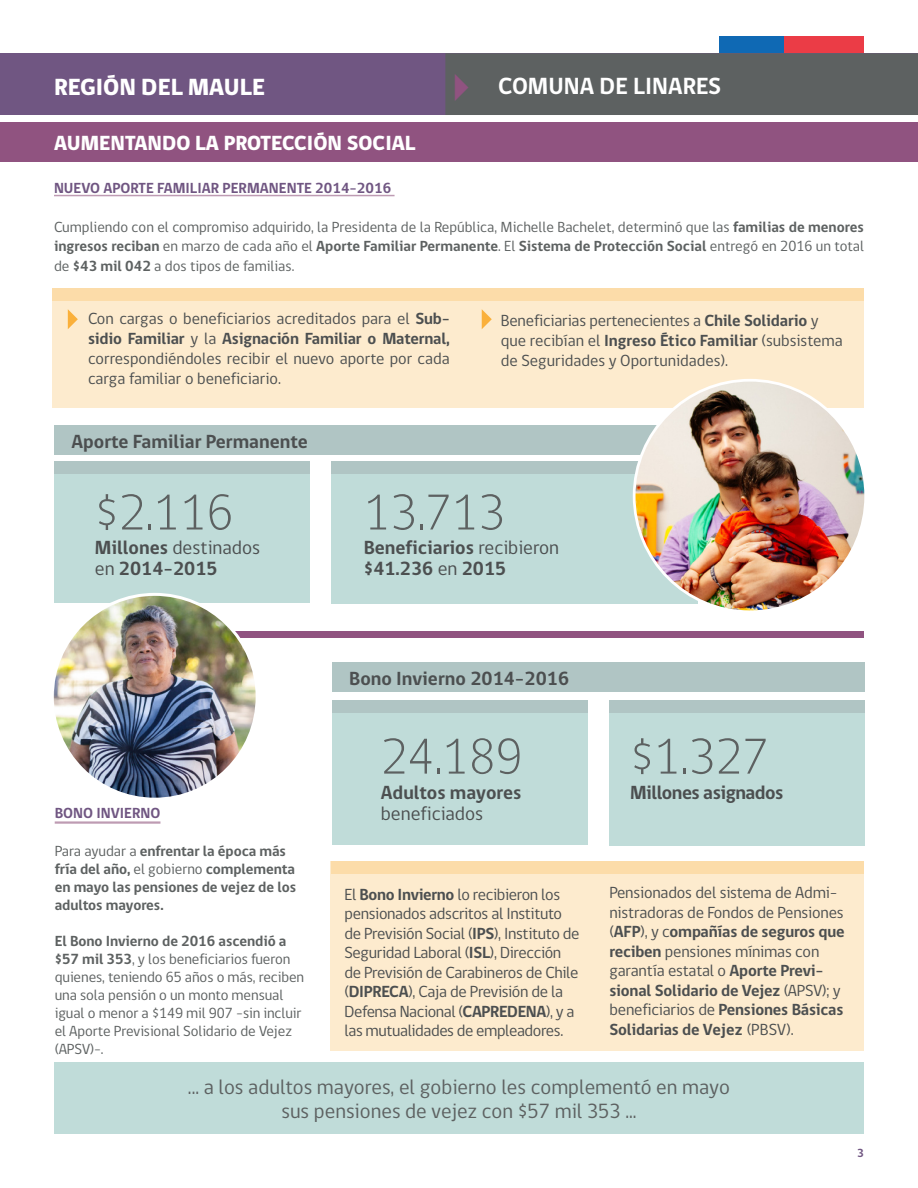
<style>
.page{position:relative;width:918px;height:1188px;background:#fff}
.page>*{position:absolute;margin:0;border:0;box-sizing:border-box;transform-origin:0 0}
.t1{font:300 51.3px "gob CL";color:#5d6161}
.t2{font:700 24px "gob CL";color:#fff}
.t3{font:800 24px "gob CL";color:#fff}
.t4{font:21px/24px "gob CL";color:#5d6161;text-align:center}
.t5{font:800 21px "gob CL";color:#fff}
.t6{font:700 19.5px "gob CL";color:#4c4f50}
.t7{font:19.5px "gob CL";color:#4c4f50}
.t8{font:700 19.5px "gob CL";letter-spacing:-.025em;color:#4c4f50}
.t9{font:16.5px/19.5px "gob CL";letter-spacing:-.02em;color:#4c4f50}
.t10{font:16.5px/19.8px "gob CL";color:#4c4f50}
.t11{font:15px/18px "gob CL";letter-spacing:-.005em;color:#5d6161;text-align:justify}
.t12{font:700 15px/18px "gob CL";letter-spacing:-.005em;color:#5d6161}
.t13{font:700 15px "gob CL";color:#705682}
.t14{font:700 12px "gob CL";color:#705682}
.s1{font-weight:700}
.s2{font-weight:400}
</style>
<div class="page">
<div style="left:331px;top:861px;width:533px;height:190px;background:#fdebce"></div>
<div style="left:331px;top:861px;width:532px;height:13px;background:#fcdca9"></div>
<div style="left:53px;top:288px;width:811px;height:119px;background:#fdebce"></div>
<div style="left:53px;top:288px;width:811px;height:13px;background:#fcdca9"></div>
<div style="left:142px;top:632px;width:722px;height:6px;background:#905380"></div>
<div style="left:331px;top:461px;width:367px;height:142px;background:#c0dcd9"></div>
<div style="left:331px;top:461px;width:367px;height:13px;background:#b0c5c4"></div>
<div style="left:54px;top:461px;width:256px;height:141px;background:#c0dcd9"></div>
<hr style="left:54px;top:195px;width:341px;height:1px;background:#be9bb3">
<svg style="left:68px;top:309px;width:10px;height:20px"></svg>
<svg style="left:482px;top:309px;width:10px;height:20px"></svg>
<div style="left:54px;top:461px;width:256px;height:13px;background:#b0c5c4"></div>
<div style="left:54px;top:425px;width:694px;height:30px;background:#b0c5c4"></div>
<img style="left:634px;top:380px;width:232px;height:232px;border-radius:116px">
<hr style="left:55px;top:821px;width:105px;height:3px;background:#be9bb3">
<div style="left:609px;top:700px;width:255px;height:145px;background:#c0dcd9"></div>
<div style="left:609px;top:700px;width:255px;height:13px;background:#b0c5c4"></div>
<div style="left:332px;top:700px;width:256px;height:144px;background:#c0dcd9"></div>
<div style="left:332px;top:700px;width:256px;height:13px;background:#b0c5c4"></div>
<div style="left:332px;top:662px;width:533px;height:30px;background:#b0c5c4"></div>
<img style="left:52px;top:594px;width:205px;height:205px;border-radius:102px">
<div style="left:0;top:53px;width:918px;height:62px;background:#705682"></div>
<div style="left:0;top:122px;width:918px;height:40px;background:#905380"></div>
<div style="left:54px;top:1062px;width:810px;height:72px;background:#c0dcd9"></div>
<div style="left:719px;top:36px;width:65px;height:17px;background:#0f69b4"></div>
<div style="left:784px;top:36px;width:80px;height:17px;background:#eb3c46"></div>
<div style="left:445px;top:53px;width:473px;height:62px;background:#5d6161"></div>
<p class="t3" style="left:54px;top:71px;width:213px">REGIÓN DEL MAULE</p>
<p class="t2" style="left:498px;top:69px;width:224px">COMUNA DE LINARES</p>
<p class="t5" style="left:54px;top:129px;width:363px">AUMENTANDO LA PROTECCIÓN SOCIAL</p>
<p class="t13" style="left:54px;top:177px;width:339px">NUEVO APORTE FAMILIAR PERMANENTE 2014-2016</p>
<p class="t11" style="left:54px;top:217px;width:812px;line-height:19.5px">Cumpliendo con el compromiso adquirido, la Presidenta de la República, Michelle Bachelet, determinó que las <span class="s1">familias de menores ingresos reciban</span> en marzo de cada año el <span class="s1">Aporte Familiar Permanente</span>. El <span class="s1">Sistema de Protección Social</span> entregó en 2016 un total de <span class="s1">$43 mil 042</span> a dos tipos de familias.</p>
<p class="t9" style="left:88px;top:309px;width:363px;text-align:justify">Con cargas o beneficiarios acreditados para el <span class="s1">Sub&shy;sidio Familiar</span> y la <span class="s1">Asignación Familiar o Maternal, </span>correspondiéndoles recibir el nuevo aporte por cada carga familiar o beneficiario.</p>
<p class="t10" style="left:501px;top:311px;width:343px">Beneficiarias pertenecientes a <span class="s1">Chile Solidario</span> y que recibían el <span class="s1">Ingreso Ético Familiar</span> (subsistema de Seguridades y Oportunidades).</p>
<p class="t6" style="left:71px;top:428px;width:238px">Aporte Familiar Permanente</p>
<p class="t1" style="left:95px;top:477px;width:140px">$2.116</p>
<p class="t7" style="left:95px;top:534px;width:167px"><span class="s1">Millones</span> destinados</p>
<p class="t6" style="left:95px;top:555px;width:124px"><span class="s2">en</span> 2014-2015</p>
<p class="t1" style="left:364px;top:477px;width:143px">13.713</p>
<p class="t6" style="left:364px;top:534px;width:197px">Beneficiarios <span class="s2">recibieron</span></p>
<p class="t6" style="left:364px;top:555px;width:144px">$41.236 <span class="s2">en</span> 2015</p>
<p class="t13" style="left:55px;top:803px;width:107px">BONO INVIERNO</p>
<p class="t12" style="left:55px;top:842px;width:243px"><span class="s2">Para ayudar a</span> enfrentar la época más fría del año, <span class="s2">el gobierno</span> complementa en mayo las pensiones de vejez de los adultos mayores.</p>
<p class="t11" style="left:55px;top:932px;width:251px;text-align:left"><span class="s1">El Bono Invierno de 2016 ascendió a $57 mil 353</span>, y los beneficiarios fueron quienes, teniendo 65 años o más, reciben una sola pensión o un monto mensual igual o menor a $149 mil 907 -sin incluir el Aporte Previsional Solidario de Vejez (APSV)-.</p>
<p class="t6" style="left:349px;top:666px;width:221px">Bono Invierno 2014-2016</p>
<p class="t1" style="left:381px;top:721px;width:143px">24.189</p>
<p class="t6" style="left:381px;top:779px;width:142px">Adultos mayores</p>
<p class="t7" style="left:381px;top:800px;width:104px">beneficiados</p>
<p class="t9" style="left:345px;top:885px;width:236px">El <span class="s1">Bono Invierno</span> lo recibieron los pensionados adscritos al Instituto de Previsión Social (<span class="s1">IPS</span>), Instituto de Seguridad Laboral (<span class="s1">ISL</span>), Dirección de Previsión de Carabineros de Chile (<span class="s1">DIPRECA</span>), Caja de Previsión de la Defensa Nacional (<span class="s1">CAPREDENA</span>), y a las mutualidades de empleadores.</p>
<p class="t1" style="left:630px;top:721px;width:140px">$1.327</p>
<p class="t8" style="left:630px;top:779px;width:155px">Millones asignados</p>
<p class="t9" style="left:609px;top:884px;width:237px">Pensionados del sistema de Admi&shy;nistradoras de Fondos de Pensiones (<span class="s1">AFP</span>), y c<span class="s1">ompañías de seguros que reciben</span> pensiones mínimas con garantía estatal o <span class="s1">Aporte Previ&shy;sional Solidario de Vejez</span> (APSV); y beneficiarios de <span class="s1">Pensiones Básicas Solidarias de Vejez</span> (PBSV).</p>
<p class="t4" style="left:188px;top:1075px;width:544px">... a los adultos mayores, el gobierno les complementó en mayo sus pensiones de vejez con $57 mil 353 ...</p>
<p class="t14" style="left:857px;top:1145px;width:8px">3</p>
</div>
